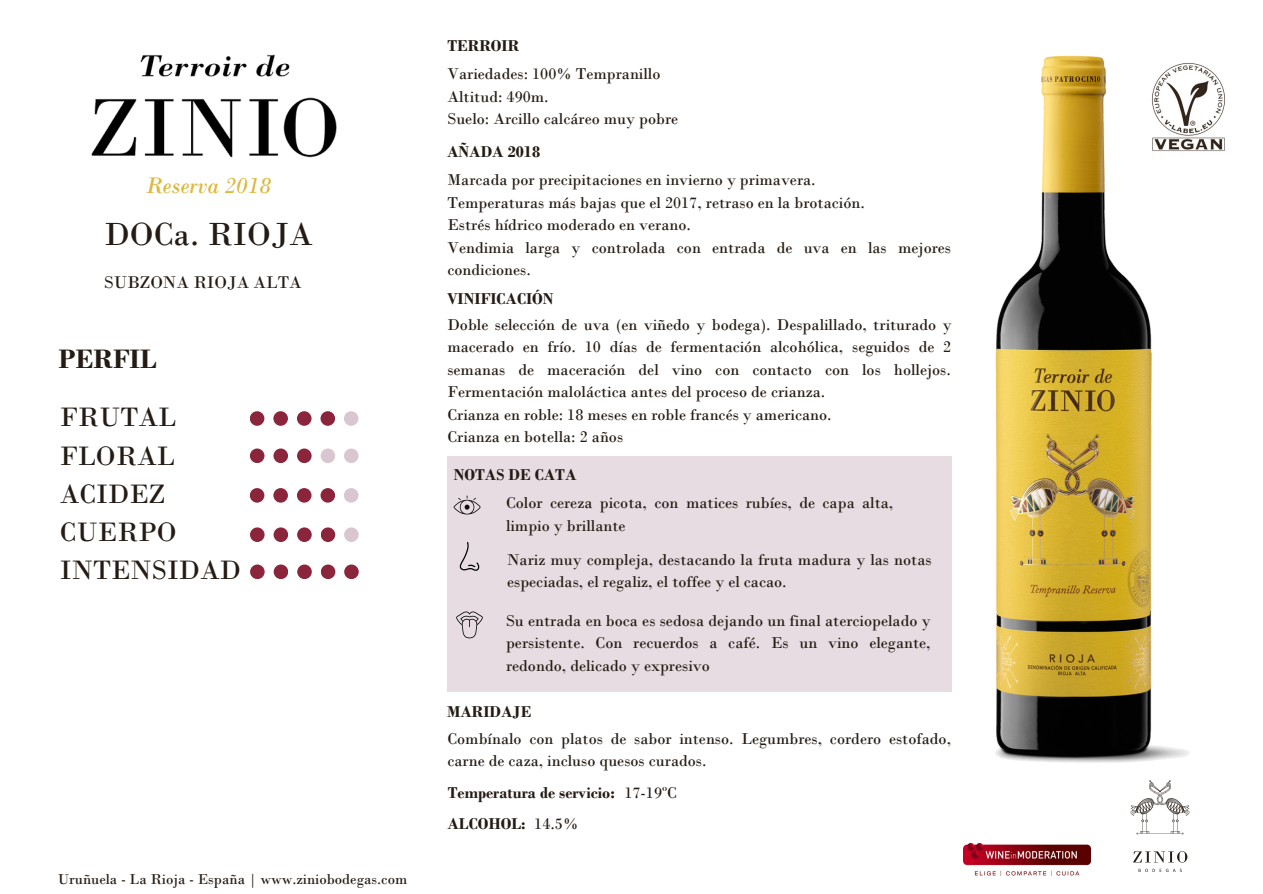
<style>
.page{position:relative;width:1263px;height:894px;background:#fff}
.page>*{position:absolute;margin:0;border:0;box-sizing:border-box;transform-origin:0 0}
.t1{font:33.6px "Bodoni";color:#241b14}
.t2{font:700 28.05px "Bodoni";color:#241b14}
.t3{font:27.9px "Bodoni";color:#241b14}
.t4{font:italic 23.55px "Bodoni";color:#dcb83d}
.t5{font:17.7px "Bodoni";color:#241b14}
.t6{font:16.5px/22.5px "Bodoni";color:#241b14}
.t7{font:700 16.5px "Bodoni";color:#241b14}
.t8{font:15.15px "Bodoni";color:#241b14}
</style>
<div class="page">
<div style="left:250px;top:411px;width:14px;height:14px;background:#8a253c;border-radius:50%"></div>
<div style="left:273px;top:411px;width:15px;height:14px;background:#8a253c;border-radius:50%"></div>
<div style="left:297px;top:411px;width:15px;height:14px;background:#8a253c;border-radius:50%"></div>
<div style="left:320px;top:411px;width:15px;height:14px;background:#8a253c;border-radius:50%"></div>
<div style="left:344px;top:411px;width:14px;height:14px;background:#d8c7d0;border-radius:50%"></div>
<div style="left:250px;top:448px;width:14px;height:15px;background:#8a253c;border-radius:50%"></div>
<div style="left:273px;top:448px;width:15px;height:15px;background:#8a253c;border-radius:50%"></div>
<div style="left:297px;top:448px;width:15px;height:15px;background:#8a253c;border-radius:50%"></div>
<div style="left:321px;top:448px;width:14px;height:15px;background:#d8c7d0;border-radius:50%"></div>
<div style="left:344px;top:448px;width:15px;height:15px;background:#d8c7d0;border-radius:50%"></div>
<div style="left:250px;top:488px;width:14px;height:14px;background:#8a253c;border-radius:50%"></div>
<div style="left:273px;top:488px;width:15px;height:14px;background:#8a253c;border-radius:50%"></div>
<div style="left:297px;top:488px;width:15px;height:14px;background:#8a253c;border-radius:50%"></div>
<div style="left:320px;top:488px;width:15px;height:14px;background:#8a253c;border-radius:50%"></div>
<div style="left:344px;top:488px;width:14px;height:14px;background:#d8c7d0;border-radius:50%"></div>
<div style="left:250px;top:527px;width:15px;height:15px;background:#8a253c;border-radius:50%"></div>
<div style="left:274px;top:527px;width:14px;height:15px;background:#8a253c;border-radius:50%"></div>
<div style="left:297px;top:527px;width:15px;height:15px;background:#8a253c;border-radius:50%"></div>
<div style="left:321px;top:527px;width:14px;height:15px;background:#8a253c;border-radius:50%"></div>
<div style="left:344px;top:527px;width:15px;height:15px;background:#d8c7d0;border-radius:50%"></div>
<div style="left:250px;top:564px;width:15px;height:15px;background:#8a253c;border-radius:50%"></div>
<div style="left:274px;top:564px;width:14px;height:15px;background:#8a253c;border-radius:50%"></div>
<div style="left:297px;top:564px;width:15px;height:15px;background:#8a253c;border-radius:50%"></div>
<div style="left:321px;top:564px;width:14px;height:15px;background:#8a253c;border-radius:50%"></div>
<div style="left:344px;top:564px;width:15px;height:15px;background:#8a253c;border-radius:50%"></div>
<div style="left:447px;top:455px;width:504px;height:236px;background:#e6dce2"></div>
<svg style="left:454px;top:495px;width:27px;height:19px"></svg>
<svg style="left:460px;top:542px;width:19px;height:28px"></svg>
<svg style="left:456px;top:611px;width:27px;height:27px"></svg>
<img style="left:995px;top:55px;width:195px;height:708px">
<img style="left:964px;top:843px;width:127px;height:31px">
<img style="left:1091px;top:757px;width:99px;height:115px">
<img style="left:1132px;top:55px;width:94px;height:113px">
<img style="left:91px;top:54px;width:246px;height:104px">
<p class="t4" style="left:146px;top:171px;width:127px">Reserva 2018</p>
<p class="t1" style="left:104px;top:214px;width:210px">DOCa. RIOJA</p>
<p class="t5" style="left:104px;top:271px;width:199px">SUBZONA RIOJA ALTA</p>
<p class="t2" style="left:59px;top:342px;width:99px">PERFIL</p>
<p class="t3" style="left:60px;top:400px;width:118px">FRUTAL</p>
<p class="t3" style="left:60px;top:439px;width:116px">FLORAL</p>
<p class="t3" style="left:60px;top:477px;width:107px">ACIDEZ</p>
<p class="t3" style="left:60px;top:515px;width:118px">CUERPO</p>
<p class="t3" style="left:60px;top:553px;width:183px">INTENSIDAD</p>
<p class="t8" style="left:58px;top:869px;width:351px">Uruñuela - La Rioja - España | www.ziniobodegas.com</p>
<p class="t7" style="left:447px;top:36px;width:73px">TERROIR</p>
<p class="t6" style="left:447px;top:63px;width:214px">Variedades: 100% Tempranillo</p>
<p class="t6" style="left:447px;top:85px;width:103px">Altitud: 490m.</p>
<p class="t6" style="left:447px;top:108px;width:232px">Suelo: Arcillo calcáreo muy pobre</p>
<p class="t7" style="left:447px;top:142px;width:95px">AÑADA 2018</p>
<p class="t6" style="left:447px;top:169px;width:370px">Marcada por precipitaciones en invierno y primavera.</p>
<p class="t6" style="left:447px;top:191px;width:419px">Temperaturas más bajas que el 2017, retraso en la brotación.</p>
<p class="t6" style="left:447px;top:214px;width:245px">Estrés hídrico moderado en verano.</p>
<p class="t6" style="left:447px;top:236px;width:505px">Vendimia larga y controlada con entrada de uva en las mejores condiciones.</p>
<p class="t7" style="left:447px;top:288px;width:108px">VINIFICACIÓN</p>
<p class="t6" style="left:447px;top:313px;width:506px;text-align:justify">Doble selección de uva (en viñedo y bodega). Despalillado, triturado y macerado en frío. 10 días de fermentación alcohólica, seguidos de 2 semanas de maceración del vino con contacto con los hollejos.<br>Fermentación maloláctica antes del proceso de crianza.</p>
<p class="t6" style="left:447px;top:403px;width:386px">Crianza en roble: 18 meses en roble francés y americano.</p>
<p class="t6" style="left:447px;top:425px;width:177px">Crianza en botella: 2 años</p>
<p class="t7" style="left:454px;top:465px;width:124px">NOTAS DE CATA</p>
<p class="t6" style="left:506px;top:492px;width:389px">Color cereza picota, con matices rubíes, de capa alta, limpio y brillante</p>
<p class="t6" style="left:507px;top:548px;width:426px">Nariz muy compleja, destacando la fruta madura y las notas especiadas, el regaliz, el toffee y el cacao.</p>
<p class="t6" style="left:506px;top:609px;width:426px;text-align:justify">Su entrada en boca es sedosa dejando un final aterciopelado y persistente. Con recuerdos a café. Es un vino elegante, redondo, delicado y expresivo</p>
<p class="t7" style="left:447px;top:701px;width:86px">MARIDAJE</p>
<p class="t6" style="left:447px;top:727px;width:505px">Combínalo con platos de sabor intenso. Legumbres, cordero estofado, carne de caza, incluso quesos curados.</p>
<p class="t7" style="left:448px;top:782px;width:168px">Temperatura de servicio:</p>
<p class="t7" style="left:447px;top:814px;width:80px">ALCOHOL:</p>
<p class="t6" style="left:624px;top:781px;width:54px">17-19ºC</p>
<p class="t6" style="left:534px;top:812px;width:45px">14.5%</p>
</div>
